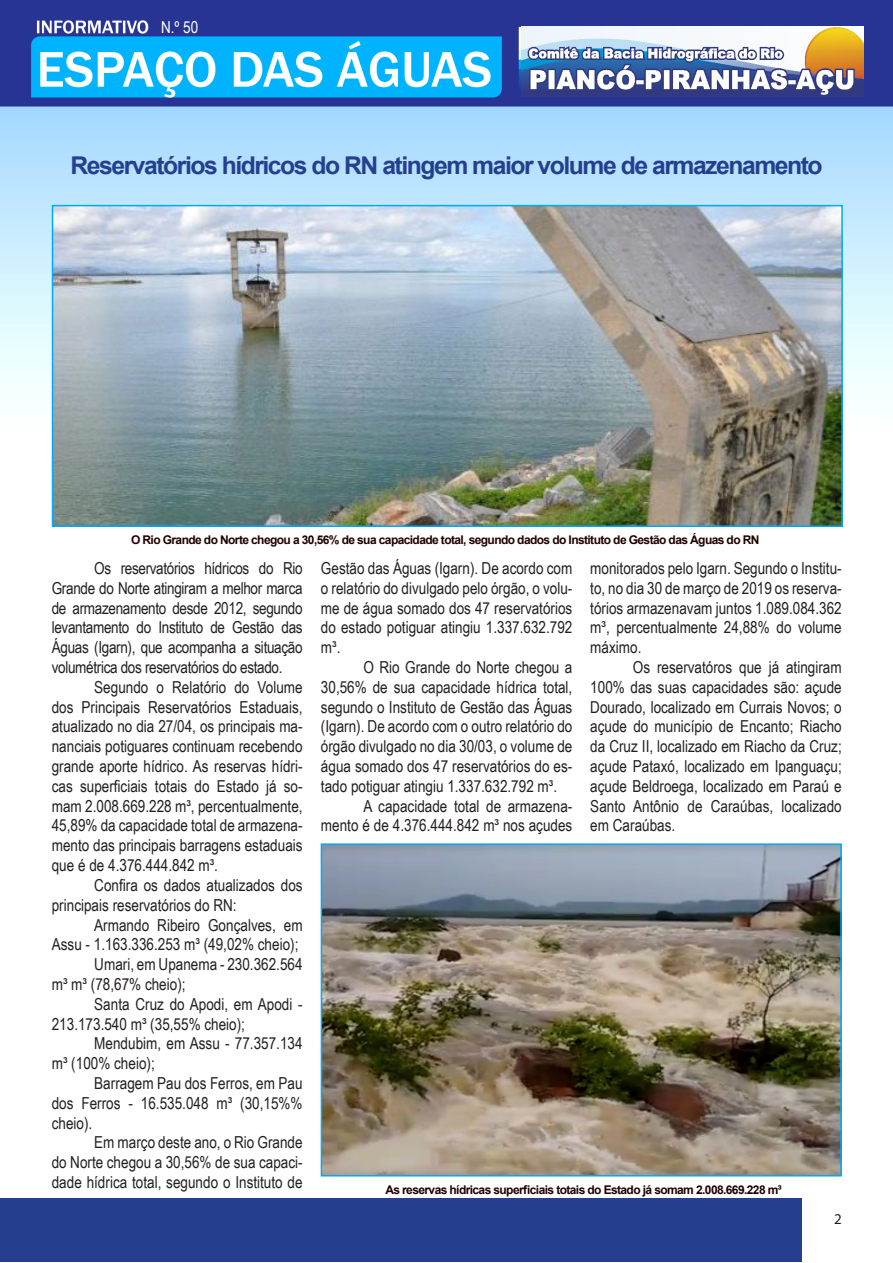
<style>
.page{position:relative;width:893px;height:1263px;background:#fff}
.page>*{position:absolute;margin:0;border:0;box-sizing:border-box;transform-origin:0 0}
.t1{font:700 24.45px "Arial";letter-spacing:-.06em;color:#253f8e}
.Corpo_do_Texto{font:16.5px/19.8px "Arial Narrow";color:#231f20;text-align:justify}
.t2{font:16.5px "Arial Narrow";color:#fff}
.t3{font:15px "Myriad Pro";color:#231f20}
.t4{font:700 12px "Arial";letter-spacing:-.05em;color:#1f0000}
</style>
<div class="page">
<img style="left:0;top:0;width:893px;height:1162px">
<img style="left:522px;top:27px;width:341px;height:70px">
<div style="left:0;top:1198px;width:801px;height:64px;background:#253f8e"></div>
<img style="left:55px;top:208px;width:785px;height:316px">
<div style="left:52px;top:205px;width:791px;height:322px;border:2px solid #00a9f9"></div>
<img style="left:324px;top:846px;width:515px;height:327px">
<div style="left:321px;top:843px;width:521px;height:333px;border:2px solid #00a9f9"></div>
<p class="t2" style="left:161px;top:15px;width:39px">N.º 50</p>
<p class="t1" style="left:71px;top:149px;width:754px">Reservatórios hídricos do RN atingem maior volume de armazenamento</p>
<p class="t4" style="left:131px;top:532px;width:630px">O Rio Grande do Norte chegou a 30,56% de sua capacidade total, segundo dados do Instituto de Gestão das Águas do RN</p>
<p class="Corpo_do_Texto" style="left:52px;top:558px;width:252px;text-indent:43px">Os reservatórios hídricos do Rio Grande do Norte atingiram a melhor marca de armazenamento desde 2012, segundo levantamento do Instituto de Gestão das Águas (Igarn), que acompanha a situação volumétrica dos reservatórios do estado.</p>
<p class="Corpo_do_Texto" style="left:52px;top:676px;width:252px;text-indent:43px">Segundo o Relatório do Volume dos Principais Reservatórios Estaduais, atualizado no dia 27/04, os principais ma&shy;nanciais potiguares continuam recebendo grande aporte hídrico. As reservas hídri&shy;cas superficiais totais do Estado já so&shy;mam 2.008.669.228 m³, percentualmente, 45,89% da capacidade total de armazena&shy;mento das principais barragens estaduais que é de 4.376.444.842 m³.</p>
<p class="Corpo_do_Texto" style="left:52px;top:874px;width:252px;text-indent:43px">Confira os dados atualizados dos principais reservatórios do RN:</p>
<p class="Corpo_do_Texto" style="left:52px;top:914px;width:252px;text-align:right">Armando Ribeiro Gonçalves, em<br>Assu - 1.163.336.253 m³ (49,02% cheio);</p>
<p class="Corpo_do_Texto" style="left:52px;top:954px;width:252px;text-indent:43px">Umari, em Upanema - 230.362.564 m³ m³ (78,67% cheio);</p>
<p class="Corpo_do_Texto" style="left:52px;top:993px;width:252px;text-indent:43px">Santa Cruz do Apodi, em Apodi -<br>213.173.540 m³ (35,55% cheio);</p>
<p class="Corpo_do_Texto" style="left:52px;top:1033px;width:252px;text-indent:43px">Mendubim, em Assu - 77.357.134 m³ (100% cheio);</p>
<p class="Corpo_do_Texto" style="left:52px;top:1072px;width:252px;text-indent:43px">Barragem Pau dos Ferros, em Pau dos Ferros - 16.535.048 m³ (30,15%% cheio).</p>
<p class="Corpo_do_Texto" style="left:52px;top:1132px;width:252px;text-indent:43px">Em março deste ano, o Rio Grande do Norte chegou a 30,56% de sua capaci&shy;dade hídrica total, segundo o Instituto de</p>
<p class="Corpo_do_Texto" style="left:321px;top:558px;width:253px">Gestão das Águas (Igarn). De acordo com o relatório do divulgado pelo órgão, o volu&shy;me de água somado dos 47 reservatórios do estado potiguar atingiu 1.337.632.792 m³.</p>
<p class="Corpo_do_Texto" style="left:321px;top:657px;width:253px;text-indent:43px">O Rio Grande do Norte chegou a 30,56% de sua capacidade hídrica total, segundo o Instituto de Gestão das Águas (Igarn). De acordo com o outro relatório do órgão divulgado no dia 30/03, o volume de água somado dos 47 reservatórios do es&shy;tado potiguar atingiu 1.337.632.792 m³.</p>
<p class="Corpo_do_Texto" style="left:321px;top:795px;width:253px;text-align:right">A capacidade total de armazena-<br>mento é de 4.376.444.842 m³ nos açudes</p>
<p class="Corpo_do_Texto" style="left:590px;top:558px;width:253px">monitorados pelo Igarn. Segundo o Institu&shy;to, no dia 30 de março de 2019 os reserva&shy;tórios armazenavam juntos 1.089.084.362 m³, percentualmente 24,88% do volume máximo.</p>
<p class="Corpo_do_Texto" style="left:590px;top:657px;width:253px;text-indent:43px">Os reservatóros que já atingiram 100% das suas capacidades são: açude Dourado, localizado em Currais Novos; o açude do município de Encanto; Riacho da Cruz II, localizado em Riacho da Cruz; açude Pataxó, localizado em Ipanguaçu; açude Beldroega, localizado em Paraú e Santo Antônio de Caraúbas, localizado em Caraúbas.</p>
<p class="t4" style="left:385px;top:1181px;width:398px">As reservas hídricas superficiais totais do Estado já somam 2.008.669.228 m³</p>
<p class="t3" style="left:834px;top:1209px;width:9px">2</p>
</div>
